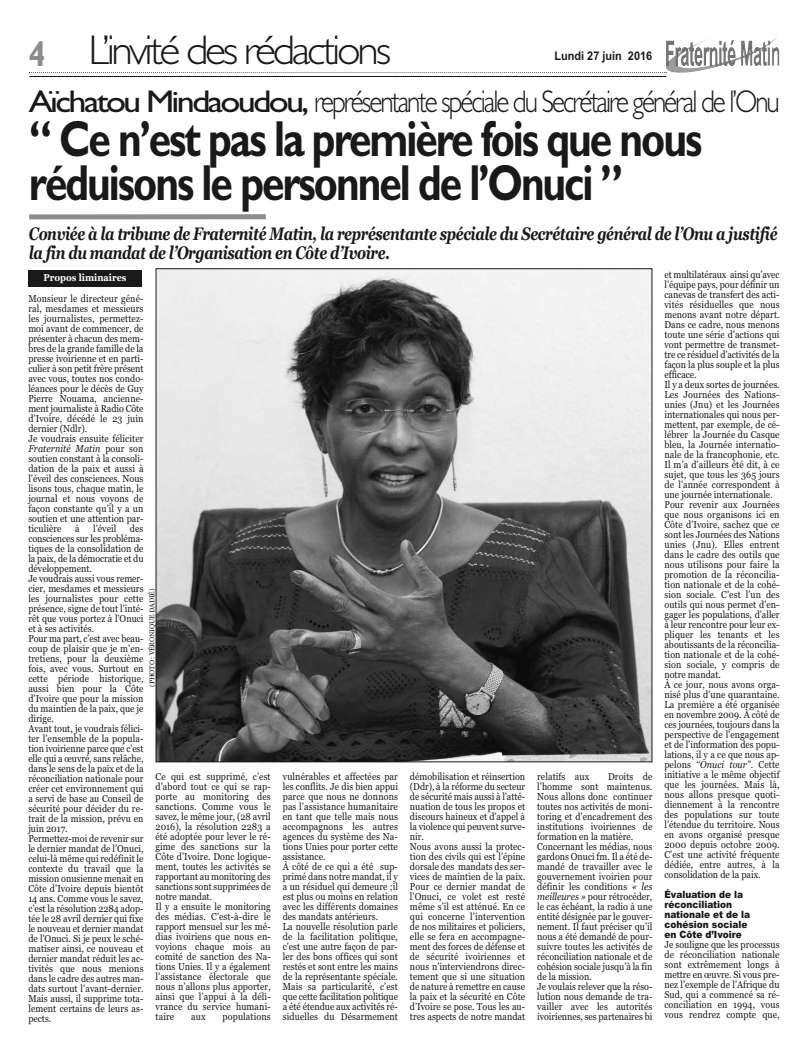
<style>
.page{position:relative;width:808px;height:1063px;background:#fff}
.page>*{position:absolute;margin:0;border:0;box-sizing:border-box;transform-origin:0 0}
.t1{font:700 50.8px/43.9px "Gill Sans";letter-spacing:-.05em;color:#191919;scale:.8 1}
.t2{font:300 41.7px "Gill Sans";letter-spacing:-.075em;color:#191919;scale:1.05 1}
.t3{font:700 36px "Gill Sans";color:#8c8c8c;scale:.86 1}
.t4{font:300 31.5px "Gill Sans";letter-spacing:-.075em;color:#191919;scale:.86 1}
.t5{font:italic 700 18px/19px "Georgia";letter-spacing:-.025em;color:#191919;scale:.79 1}
.t6{font:700 12px "Arial";color:#191919;scale:.91 1}
.t7{font:10px/10px "Georgia";letter-spacing:.005em;color:#191919;scale:.9 1}
.t8{font:900 10px/10px "Arial";color:#191919;scale:.9 1}
.t9{font:700 10px "Georgia";color:#fff;scale:.9 1}
.t10{font:7px "Georgia";letter-spacing:-.025em;color:#191919}
.s1{font-weight:400}
.s2{font-style:italic}
</style>
<div class="page">
<svg style="left:29px;top:72px;width:638px;height:1px"></svg>
<hr style="left:29px;top:76px;width:637px;height:1px;background:#191919">
<img style="left:666px;top:41px;width:36px;height:27px">
<img style="left:158px;top:271px;width:492px;height:489px">
<div style="left:29px;top:214px;width:237px;height:5px;background:#8c8c8c"></div>
<div style="left:28px;top:271px;width:114px;height:16px;background:#191919"></div>
<h2 class="t2" style="left:88px;top:25px;width:290px">L’invité des rédactions</h2>
<h3 class="t3" style="left:28px;top:33px;width:21px">4</h3>
<p class="t6" style="left:554px;top:49px;width:109px">Lundi 27 juin 2016</p>
<h3 class="t4" style="left:29px;top:83px;width:874px"><span class="s1">Aïchatou Mindaoudou,</span> représentante spéciale du Secrétaire général de l’Onu</h3>
<h1 class="t1" style="left:29px;top:116px;width:843px">“ Ce n’est pas la première fois que nous réduisons le personnel de l’Onuci ”</h1>
<h3 class="t5" style="left:29px;top:224px;width:949px">Conviée à la tribune de Fraternité Matin, la représentante spéciale du Secrétaire général de l’Onu a justifié la fin du mandat de l’Organisation en Côte d’Ivoire.</h3>
<p class="t9" style="left:44px;top:272px;width:94px">Propos liminaires</p>
<p class="t7" style="left:28px;top:294px;width:130px">Monsieur le directeur géné&shy;ral, mesdames et messieurs les journalistes, permettez&shy;moi avant de commencer, de présenter à chacun des mem&shy;bres de la grande famille de la presse ivoirienne et en parti&shy;culier à son petit frère présent avec vous, toutes nos condo&shy;léances pour le décès de Guy<br>Pierre Nouama, ancienne&shy;ment journaliste à Radio Côte d’Ivoire, décédé le 23 juin dernier (Ndlr).<br>Je voudrais ensuite féliciter<br><span class="s2">Fraternité Matin</span> pour son soutien constant à la consoli&shy;dation de la paix et aussi à l’éveil des consciences. Nous lisons tous, chaque matin, le journal et nous voyons de façon constante qu’il y a un soutien et une attention par&shy;ticulière</p>
<p class="t7" style="left:28px;top:524px;width:130px;text-indent:102px">des consciences sur les probléma&shy;tiques de la consolidation de la paix, de la démocratie et du développement.<br>Je voudrais aussi vous remer&shy;cier, mesdames et messieurs les journalistes pour cette présence, signe de tout l’inté&shy;rêt que vous portez à l’Onuci et à ses activités.<br>Pour ma part, c’est avec beau&shy;coup de plaisir que je m’en&shy;tretiens, pour la deuxième fois, avec vous. Surtout en cette période historique, aussi bien pour la Côte d’Ivoire que pour la mission du maintien de la paix, que je dirige.<br>Avant tout, je voudrais félici&shy;ter l’ensemble de la popula&shy;tion ivoirienne parce que c’est elle qui a œuvré, sans relâche, dans le sens de la paix et de la réconciliation nationale pour créer cet environnement qui a servi de base au Conseil de sécurité pour décider du re&shy;trait de la mission, prévu en juin 2017.<br>Permettez-moi de revenir sur le dernier mandat de l’Onuci, celui-là même qui redéfinit le contexte du travail que la mission onusienne menait en<br>Côte d’Ivoire depuis bientôt<br>14 ans. Comme vous le savez, c’est la résolution 2284 adop&shy;tée le 28 avril dernier qui fixe le nouveau et dernier mandat de l’Onuci. Si je peux le sché&shy;matiser ainsi, ce nouveau et dernier mandat réduit les ac&shy;tivités que nous menions dans le cadre des autres man&shy;dats surtout l’avant-dernier.<br>Mais aussi, il supprime tota&shy;lement certains de leurs as&shy;pects.</p>
<p class="t7" style="left:75px;top:524px;width:7px">à</p>
<p class="t7" style="left:93px;top:524px;width:28px">l’éveil</p>
<p class="t10" style="left:148px;top:687px;width:100px;rotate:-90deg">(PHOTO : VÉRONIQUE DADIÉ)</p>
<p class="t7" style="left:156px;top:771px;width:130px">Ce qui est supprimé, c’est d’abord tout ce qui se rap&shy;porte au monitoring des sanctions. Comme vous le savez, le même jour, (28 avril<br>2016), la résolution 2283 a été adoptée pour lever le ré&shy;gime des sanctions sur la<br>Côte d’Ivoire. Donc logique&shy;ment, toutes les activités se rapportant au monitoring des sanctions sont supprimées de notre mandat.<br>Il y a ensuite le monitoring des médias. C’est-à-dire le rapport mensuel sur les mé&shy;dias ivoiriens que nous en&shy;voyions chaque mois au comité de sanction des Na&shy;tions Unies. Il y a également l’assistance électorale que nous n’allons plus apporter, ainsi que l’appui à la déli&shy;vrance du service humani&shy;taire</p>
<p class="t7" style="left:191px;top:1011px;width:18px">aux</p>
<p class="t7" style="left:223px;top:1011px;width:55px">populations</p>
<p class="t7" style="left:283px;top:771px;width:130px">vulnérables et affectées par les conflits. Je dis bien appui parce que nous ne donnons pas l’assistance humanitaire en tant que telle mais nous accompagnons les autres agences du système des Na&shy;tions Unies pour porter cette assistance.<br>À côté de ce qui a été sup&shy;primé dans notre mandat, il y a un résiduel qui demeure ;il est plus ou moins en relation avec les différents domaines des mandats antérieurs.<br>La nouvelle résolution parle de la facilitation politique, c’est une autre façon de par&shy;ler des bons offices qui sont restés et sont entre les mains de la représentante spéciale.<br>Mais sa particularité, c’est que cette facilitation politique a été étendue aux activités ré&shy;siduelles du Désarmement</p>
<p class="t7" style="left:410px;top:771px;width:129px">démobilisation et réinsertion (Ddr), à la réforme du secteur de sécurité mais aussi à l’atté&shy;nuation de tous les propos et discours haineux et d’appel à la violence qui peuvent surve&shy;nir.<br>Nous avons aussi la protec&shy;tion des civils qui est l’épine dorsale des mandats des ser&shy;vices de maintien de la paix.<br>Pour ce dernier mandat de l’Onuci, ce volet est resté même s’il est atténué. En ce qui concerne l’intervention de nos militaires et policiers, elle se fera en accompagne&shy;ment des forces de défense et de sécurité ivoiriennes et nous n’interviendrons direc&shy;tement que si une situation de nature à remettre en cause la paix et la sécurité en Côte d’Ivoire se pose. Tous les au&shy;tres aspects de notre mandat</p>
<p class="t7" style="left:537px;top:771px;width:59px">relatifs aux</p>
<p class="t7" style="left:537px;top:771px;width:130px;text-indent:71px">Droits de l’homme sont maintenus.<br>Nous allons donc continuer toutes nos activités de moni&shy;toring et d’encadrement des institutions ivoiriennes de formation en la matière.<br>Concernant les médias, nous gardons Onuci fm. Il a été de&shy;mandé de travailler avec le gouvernement ivoirien pour définir les conditions <span class="s2">« les meilleures »</span> pour rétrocéder, le cas échéant, la radio à une entité désignée par le gouver&shy;nement. Il faut préciser qu’il nous a été demandé de pour&shy;suivre toutes les activités de réconciliation nationale et de cohésion sociale jusqu’à la fin de la mission.<br>Je voulais relever que la réso&shy;lution nous demande de tra&shy;vailler avec les autorités ivoiriennes, ses partenaires bi</p>
<p class="t7" style="left:664px;top:270px;width:130px">et multilatéraux ainsi qu’avec l’équipe pays, pour définir un canevas de transfert des acti&shy;vités résiduelles que nous menons avant notre départ.<br>Dans ce cadre, nous menons toute une série d’actions qui vont permettre de transmet&shy;tre ce résiduel d’activités de la façon la plus souple et la plus efficace.<br>Il y a deux sortes de journées.<br>Les Journées des Nations&shy;unies (Jnu) et les Journées internationales qui nous per&shy;mettent, par exemple, de cé&shy;lébrer la Journée du Casque bleu, la Journée internatio&shy;nale de la francophonie, etc.<br>Il m’a d’ailleurs été dit, à ce sujet, que tous les 365 jours de l’année correspondent à une journée internationale.<br>Pour revenir aux Journées que nous organisons ici en<br>Côte d’Ivoire, sachez que ce sont les Journées des Nations unies (Jnu). Elles entrent dans le cadre des outils que nous utilisons pour faire la promotion de la réconcilia&shy;tion nationale et de la cohé&shy;sion sociale. C’est l’un des outils qui nous permet d’en&shy;gager les populations, d’aller à leur rencontre pour leur ex&shy;pliquer les tenants et les aboutissants de la réconcilia&shy;tion nationale et de la cohé&shy;sion sociale, y compris de notre mandat.<br>À ce jour, nous avons orga&shy;nisé plus d’une quarantaine.<br>La première a été organisée en novembre 2009. À côté de ces journées, toujours dans la perspective de l’engagement et de l’information des popu&shy;lations, il y a ce que nous ap&shy;pelons <span class="s2">‘‘Onuci tour’’</span>. Cette initiative a le même objectif que les journées. Mais là, nous allons presque quoti&shy;diennement à la rencontre des populations sur toute l’étendue du territoire. Nous en avons organisé presque<br>2000 depuis octobre 2009.<br>C’est une activité fréquente dédiée, entre autres, à la consolidation de la paix.</p>
<p class="t8" style="left:664px;top:890px;width:97px">Évaluation de la réconciliation nationale et de la cohésion sociale en Côte d’Ivoire</p>
<p class="t7" style="left:664px;top:940px;width:130px;text-align:justify">Je souligne que les processus de réconciliation nationale sont extrêmement longs à mettre en œuvre. Si vous pre&shy;nez l’exemple de l’Afrique du Sud, qui a commencé sa ré&shy;conciliation en 1994, vous vous rendrez compte que,</p>
</div>
